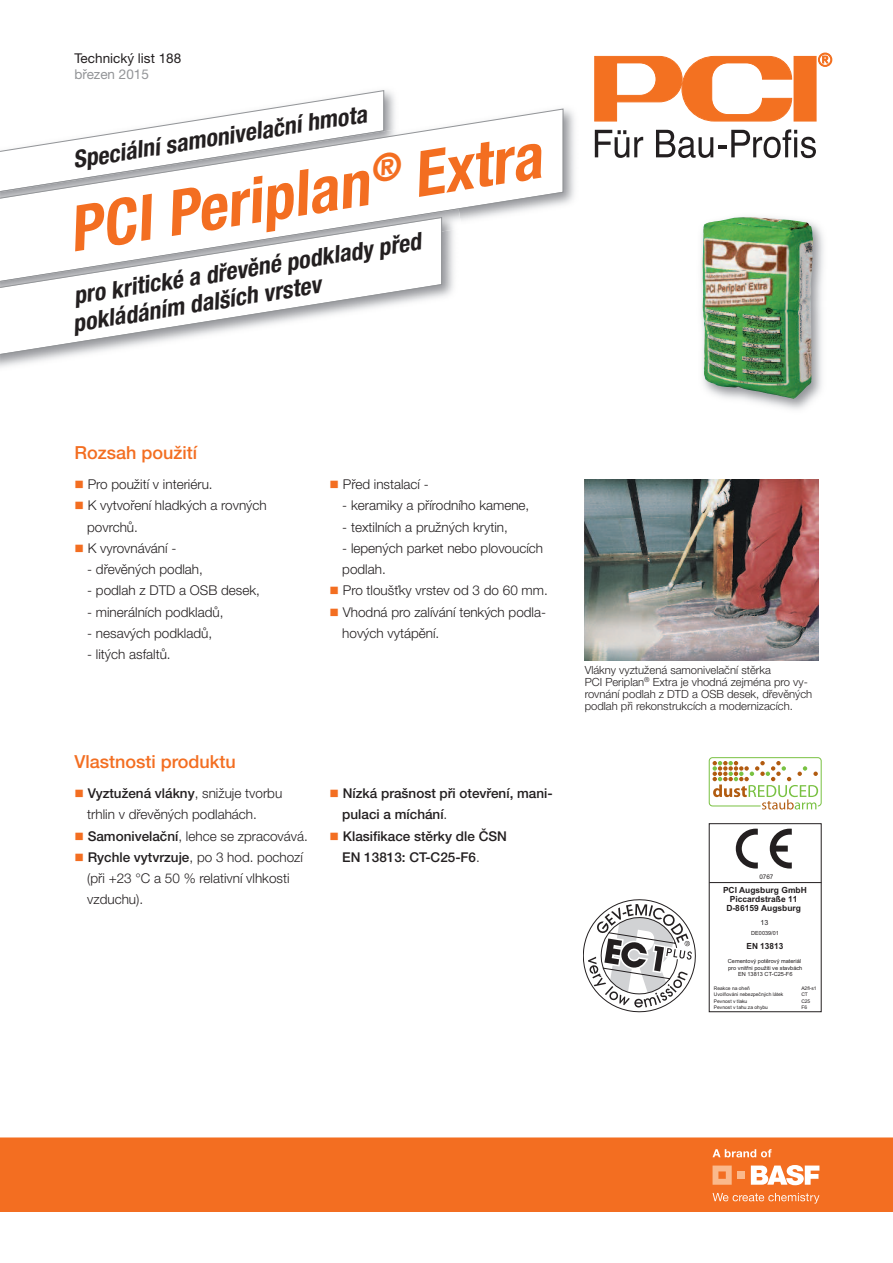
<style>
.page{position:relative;width:893px;height:1263px;background:#fff}
.page>*{position:absolute;margin:0;border:0;box-sizing:border-box;transform-origin:0 0}
.t1{font:italic 700 condensed 63px "Helvetica Neue LT Pro";color:#f36e21}
.t2{font:italic 700 condensed 24px/27px "Helvetica Neue LT Pro";color:#231f20}
.t3{font:500 18px "Helvetica Neue LT Pro";color:#f36e21}
.t4{font:300 13.5px/21.3px "Helvetica Neue LT Pro";color:#231f20}
.t5{font:500 13.5px/21.3px "Helvetica Neue LT Pro";color:#231f20}
.t6{font:13.5px "Helvetica Neue LT Pro";color:#231f20}
.t7{font:13.5px "Helvetica Neue LT Pro";color:#939598}
.t8{font:300 11.25px/12px "Helvetica Neue LT Pro";color:#231f20}
.t9{font:700 8.4px/9.1px "Arial";color:#231f20;text-align:center}
.t10{font:7.05px "Arial";color:#231f20}
.t11{font:6.3px "Arial";color:#231f20}
.t12{font:5.7px/6.8px "Arial";color:#231f20;text-align:center}
.t13{font:4.95px "Arial";color:#231f20}
.s1{color:#f36e21}
.s2{font-weight:500}
.s3{font-weight:300}
</style>
<div class="page">
<div style="left:794px;top:57px;width:22px;height:64px;background:#f37121"></div>
<svg style="left:595px;top:56px;width:197px;height:65px"></svg>
<svg style="left:596px;top:130px;width:47px;height:28px"></svg>
<svg style="left:656px;top:129px;width:160px;height:29px"></svg>
<svg style="left:818px;top:53px;width:14px;height:13px"></svg>
<img style="left:271px;top:100px;width:325px;height:104px">
<svg style="left:591px;top:172px;width:2px;height:11px"></svg>
<svg style="left:1px;top:108px;width:563px;height:113px"></svg>
<img style="left:701px;top:216px;width:123px;height:194px">
<img style="left:809px;top:225px;width:4px;height:51px">
<div style="left:0;top:1138px;width:893px;height:74px;background:#f36e21"></div>
<svg style="left:712px;top:1165px;width:20px;height:20px"></svg>
<div style="left:738px;top:1171px;width:7px;height:8px;background:#fab98c"></div>
<svg style="left:751px;top:1165px;width:68px;height:20px"></svg>
<svg style="left:712px;top:1193px;width:107px;height:10px"></svg>
<svg style="left:712px;top:1149px;width:59px;height:8px"></svg>
<svg style="left:709px;top:757px;width:112px;height:52px"></svg>
<hr style="left:709px;top:882px;width:112px;height:1px;background:#231f20">
<div style="left:709px;top:823px;width:112px;height:189px;border:1px solid #231f20"></div>
<svg style="left:736px;top:829px;width:22px;height:39px"></svg>
<svg style="left:770px;top:829px;width:22px;height:39px"></svg>
<svg style="left:583px;top:899px;width:113px;height:113px"></svg>
<img style="left:1px;top:209px;width:458px;height:74px">
<svg style="left:1px;top:217px;width:441px;height:140px"></svg>
<img style="left:585px;top:479px;width:233px;height:181px">
<p class="t6" style="left:74px;top:53px;width:108px">Technický list 188</p>
<p class="t7" style="left:74px;top:69px;width:76px">březen 2015</p>
<h2 class="t2" style="left:71px;top:149px;width:299px;rotate:-9deg">Speciální samonivelační hmota</h2>
<h1 class="t1" style="left:65px;top:207px;width:479px;rotate:-9deg">PCI Periplan<sup>®</sup> Extra</h1>
<h2 class="t2" style="left:67px;top:285px;width:358px;rotate:-9deg">pro kritické a dřevěné podklady před pokládáním dalších vrstev</h2>
<h3 class="t3" style="left:74px;top:446px;width:124px">Rozsah použití</h3>
<p class="t4" style="left:74px;top:475px;width:140px"><span class="s1">■</span> Pro použití v interiéru.</p>
<p class="t4" style="left:87px;top:496px;width:181px;text-indent:-13px"><span class="s1">■</span> K vytvoření hladkých a rovných povrchů.</p>
<p class="t4" style="left:74px;top:539px;width:104px"><span class="s1">■</span> K vyrovnávání -</p>
<p class="t4" style="left:87px;top:560px;width:117px">- dřevěných podlah,</p>
<p class="t4" style="left:87px;top:581px;width:174px">- podlah z DTD a OSB desek,</p>
<p class="t4" style="left:87px;top:602px;width:138px">- minerálních podkladů,</p>
<p class="t4" style="left:87px;top:624px;width:127px">- nesavých podkladů,</p>
<p class="t4" style="left:87px;top:645px;width:85px">- litých asfaltů.</p>
<p class="t4" style="left:330px;top:475px;width:101px"><span class="s1">■</span> Před instalací -</p>
<p class="t4" style="left:342px;top:496px;width:189px">- keramiky a přírodního kamene,</p>
<p class="t4" style="left:342px;top:517px;width:167px">- textilních a pružných krytin,</p>
<p class="t4" style="left:342px;top:539px;width:202px">- lepených parket nebo plovoucích podlah.</p>
<p class="t4" style="left:330px;top:581px;width:220px"><span class="s1">■</span> Pro tloušťky vrstev od 3 do 60 mm.</p>
<p class="t4" style="left:342px;top:602px;width:205px;text-indent:-13px"><span class="s1">■</span> Vhodná pro zalívání tenkých podla&shy;hových vytápění.</p>
<h3 class="t3" style="left:74px;top:755px;width:163px">Vlastnosti produktu</h3>
<p class="t4" style="left:87px;top:784px;width:197px;text-indent:-13px"><span class="s1">■</span> <span class="s2">Vyztužená vlákny</span>, snižuje tvorbu trhlin v dřevěných podlahách.</p>
<p class="t4" style="left:74px;top:826px;width:235px"><span class="s1">■</span> <span class="s2">Samonivelační</span>, lehce se zpracovává.</p>
<p class="t4" style="left:87px;top:848px;width:217px;text-indent:-13px"><span class="s1">■</span> <span class="s2">Rychle vytvrzuje</span>, po 3 hod. pochozí (při +23 °C a 50 % relativní vlhkosti vzduchu).</p>
<p class="t5" style="left:342px;top:784px;width:212px;text-indent:-13px"><span class="s1">■</span> Nízká prašnost při otevření, mani&shy;pulaci a míchání<span class="s3">.</span></p>
<p class="t5" style="left:342px;top:826px;width:166px;text-indent:-13px"><span class="s1">■</span> Klasifikace stěrky dle ČSN<br>EN 13813: CT-C25-F6<span class="s3">.</span></p>
<p class="t8" style="left:585px;top:665px;width:229px">Vlákny vyztužená samonivelační stěrka<br>PCI Periplan<sup>®</sup> Extra je vhodná zejména pro vy&shy;rovnání podlah z DTD a OSB desek, dřevěných podlah při rekonstrukcích a modernizacích.</p>
<p class="t11" style="left:759px;top:872px;width:16px">0767</p>
<p class="t9" style="left:723px;top:885px;width:85px">PCI Augsburg GmbH<br>Piccardstraße 11<br>D-86159 Augsburg</p>
<p class="t12" style="left:751px;top:930px;width:29px">DE0039/01</p>
<p class="t10" style="left:760px;top:918px;width:9px">13</p>
<p class="t9" style="left:746px;top:942px;width:38px">EN 13813</p>
<p class="t12" style="left:728px;top:957px;width:76px">Cementový potěrový materiál pro vnitřni použiti ve stavbách<br>EN 13813 CT-C25-F6</p>
<p class="t13" style="left:714px;top:985px;width:37px">Reakce na oheň</p>
<p class="t13" style="left:801px;top:985px;width:17px">A2fl-s1</p>
<p class="t13" style="left:714px;top:991px;width:71px">Uvolňováni nebezpečných látek</p>
<p class="t13" style="left:801px;top:991px;width:8px">CT</p>
<p class="t13" style="left:714px;top:997px;width:35px">Pevnost v tlaku</p>
<p class="t13" style="left:801px;top:997px;width:11px">C25</p>
<p class="t13" style="left:714px;top:1004px;width:56px">Pevnost v tahu za ohybu</p>
<p class="t13" style="left:801px;top:1004px;width:7px">F6</p>
</div>
